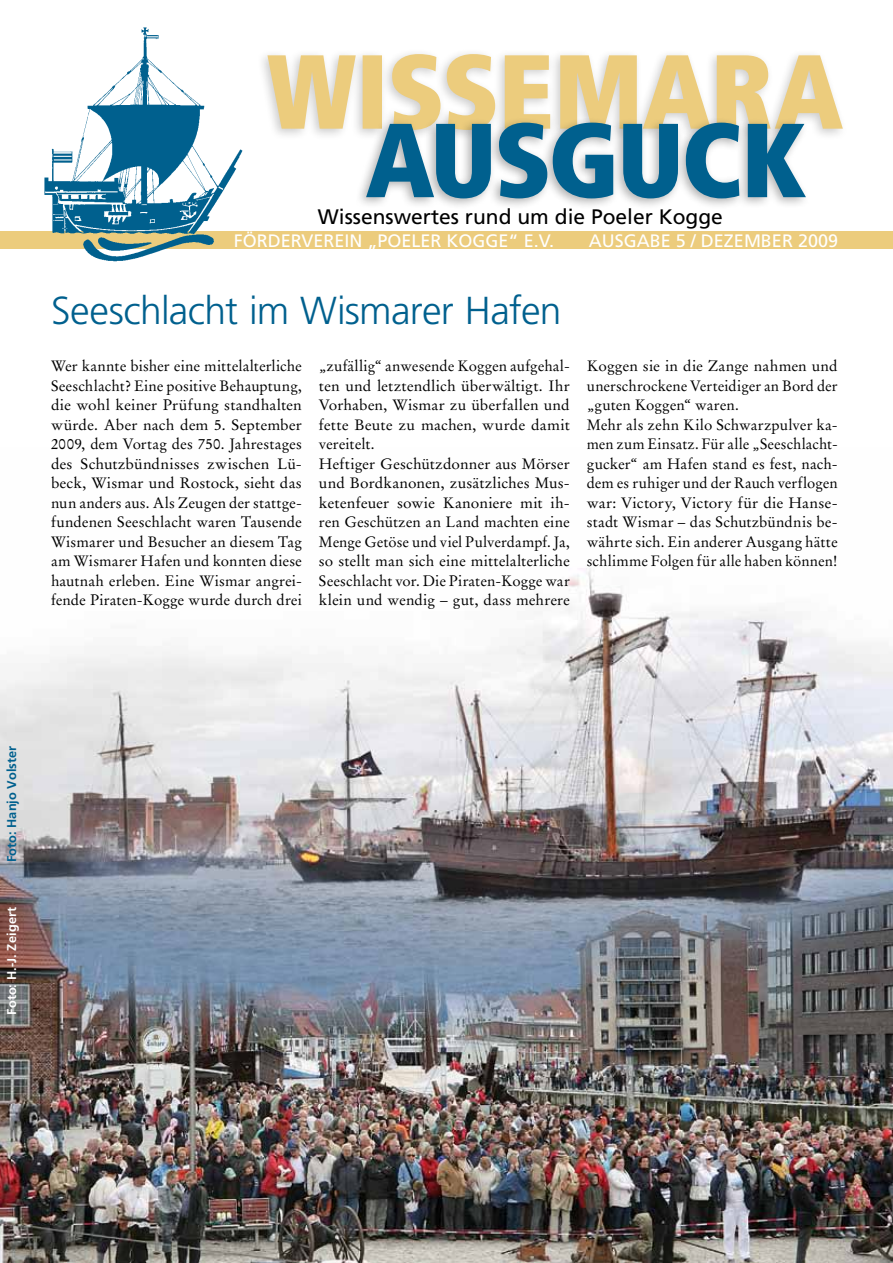
<style>
.page{position:relative;width:893px;height:1263px;background:#fff}
.page>*{position:absolute;margin:0;border:0;box-sizing:border-box;transform-origin:0 0}
.t1{font:300 39px "Frutiger";letter-spacing:-.02em;color:#00608e}
.t2{font:21px "Frutiger";color:#000}
.t3{font:18px "Frutiger";color:#fff}
.t4{font:15px/19.5px "Stempel Garamond";letter-spacing:.005em;color:#000}
.t5{font:700 12.75px "Frutiger";letter-spacing:.01em;color:#00608e}
.t6{font:700 12.75px "Frutiger";letter-spacing:.015em;color:#fff}
</style>
<div class="page">
<img style="left:0;top:568px;width:893px;height:695px">
<div style="left:0;top:232px;width:893px;height:17px;background:#eccc7d"></div>
<img style="left:44px;top:27px;width:198px;height:234px">
<div style="left:354px;top:116px;width:456px;height:94px;background:#000;opacity:.3"></div>
<svg style="left:267px;top:54px;width:576px;height:144px"></svg>
<h2 class="t2" style="left:318px;top:204px;width:406px">WISSENSWERTES RUND UM DIE POELER KOGGE</h2>
<p class="t3" style="left:234px;top:230px;width:322px">FÖRDERVEREIN „POELER KOGGE“ E.V.</p>
<p class="t3" style="left:589px;top:230px;width:251px">AUSGABE 5 / DEZEMBER 2009</p>
<h1 class="t1" style="left:51px;top:288px;width:512px">Seeschlacht im Wismarer Hafen</h1>
<p class="t4" style="left:51px;top:356px;width:252px;text-align:justify">Wer kannte bisher eine mittelalterliche Seeschlacht? Eine positive Behauptung, die wohl keiner Prüfung standhalten würde. Aber nach dem 5. September 2009, dem Vortag des 750. Jahrestages des Schutzbündnisses zwischen Lü&shy;beck, Wismar und Rostock, sieht das nun anders aus. Als Zeugen der stattge&shy;fundenen Seeschlacht waren Tausende Wismarer und Besucher an diesem Tag am Wismarer Hafen und konnten diese hautnah erleben. Eine Wismar angrei&shy;fende Piraten-Kogge wurde durch drei</p>
<p class="t4" style="left:319px;top:356px;width:252px">„zufällig“ anwesende Koggen aufgehal&shy;ten und letztendlich überwältigt. Ihr Vorhaben, Wismar zu überfallen und fette Beute zu machen, wurde damit vereitelt.<br>Heftiger Geschützdonner aus Mörser und Bordkanonen, zusätzliches Mus&shy;ketenfeuer sowie Kanoniere mit ih&shy;ren Geschützen an Land machten eine Menge Getöse und viel Pulverdampf. Ja, so stellt man sich eine mittelalterliche Seeschlacht vor. Die Piraten-Kogge war klein und wendig – gut, dass mehrere</p>
<p class="t4" style="left:587px;top:356px;width:252px">Koggen sie in die Zange nahmen und unerschrockene Verteidiger an Bord der „guten Koggen“ waren.<br>Mehr als zehn Kilo Schwarzpulver ka&shy;men zum Einsatz. Für alle „Seeschlacht&shy;gucker“ am Hafen stand es fest, nach&shy;dem es ruhiger und der Rauch verflogen war: Victory, Victory für die Hanse&shy;stadt Wismar – das Schutzbündnis be&shy;währte sich. Ein anderer Ausgang hätte schlimme Folgen für alle haben können!</p>
<p class="t5" style="left:4px;top:862px;width:118px;rotate:-90deg">Foto: Hanjo Volster</p>
<p class="t6" style="left:4px;top:1015px;width:109px;rotate:-90deg">Foto: H.-J. Zeigert</p>
</div>
